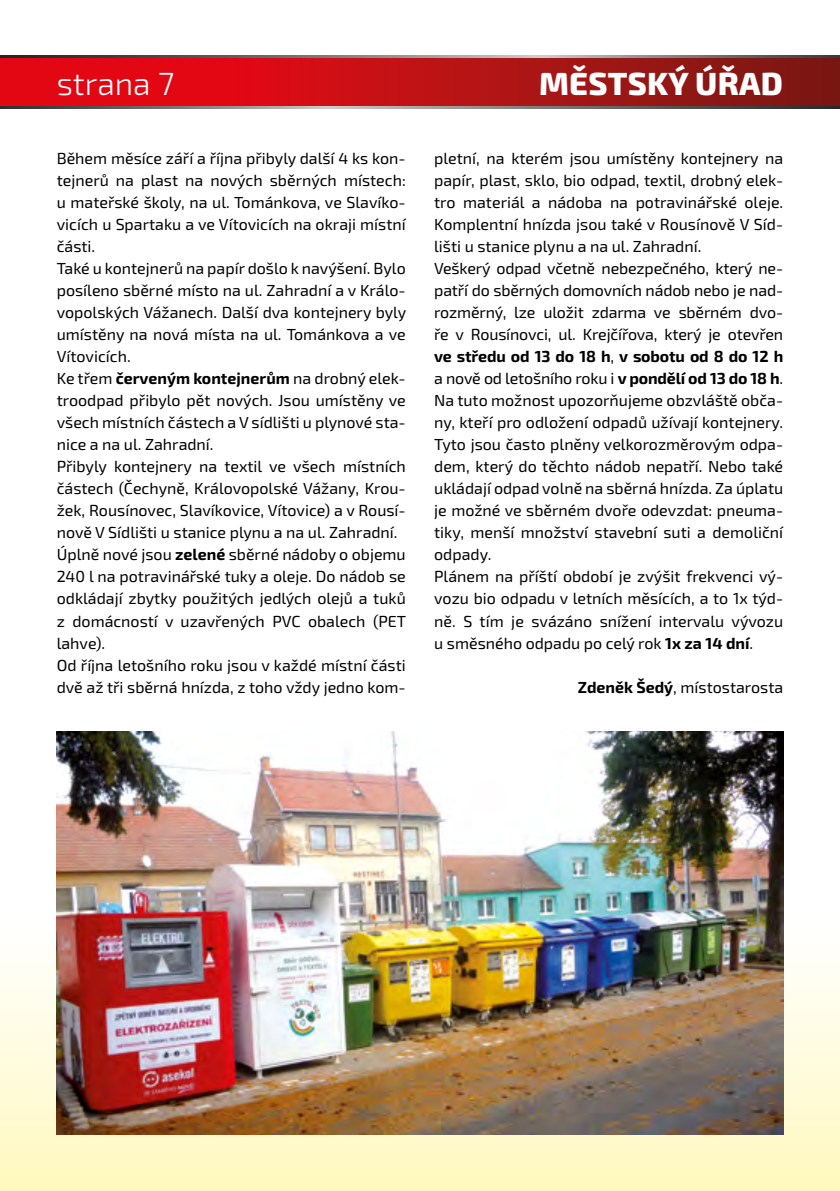
<style>
.page{position:relative;width:840px;height:1191px;background:#fff}
.page>*{position:absolute;margin:0;border:0;box-sizing:border-box;transform-origin:0 0}
.t1{font:800 32px "Exo 2.0";letter-spacing:.01em;color:#fff}
.t2{font:300 32px "Exo 2.0";color:#fff}
.t3{font:16px/22px "Exo 2.0";color:#000}
.s1{font-weight:700}
</style>
<div class="page">
<svg style="left:0;top:57px;width:839px;height:50px;background:#b71317"></svg>
<svg style="left:0;top:55px;width:839px;height:2px;background:#747373"></svg>
<svg style="left:1px;top:107px;width:838px;height:2px;background:#757474"></svg>
<svg style="left:0;top:731px;width:839px;height:460px"></svg>
<img style="left:57px;top:731px;width:725px;height:403px">
<h1 class="t2" style="left:57px;top:65px;width:119px">strana 7</h1>
<h1 class="t1" style="left:538px;top:64px;width:245px">MĚSTSKÝ ÚŘAD</h1>
<p class="t3" style="left:57px;top:148px;width:351px">Během měsíce září a října přibyly další 4 ks kon&shy;tejnerů na plast na nových sběrných místech: u mateřské školy, na ul. Tománkova, ve Slavíko&shy;vicích u Spartaku a ve Vítovicích na okraji místní části.<br>Také u kontejnerů na papír došlo k navýšení. Bylo posíleno sběrné místo na ul. Zahradní a v Králo&shy;vopolských Vážanech. Další dva kontejnery byly umístěny na nová místa na ul. Tománkova a ve Vítovicích.<br>Ke třem <span class="s1">červeným kontejnerům</span> na drobný elek&shy;troodpad přibylo pět nových. Jsou umístěny ve všech místních částech a V sídlišti u plynové sta&shy;nice a na ul. Zahradní.<br>Přibyly kontejnery na textil ve všech místních částech (Čechyně, Královopolské Vážany, Krou&shy;žek, Rousínovec, Slavíkovice, Vítovice) a v Rousí&shy;nově V Sídlišti u stanice plynu a na ul. Zahradní.<br>Úplně nové jsou <span class="s1">zelené</span> sběrné nádoby o objemu 240 l na potravinářské tuky a oleje. Do nádob se odkládají zbytky použitých jedlých olejů a tuků z domácností v uzavřených PVC obalech (PET lahve).<br>Od října letošního roku jsou v každé místní části dvě až tři sběrná hnízda, z toho vždy jedno kom-</p>
<p class="t3" style="left:434px;top:148px;width:350px">pletní, na kterém jsou umístěny kontejnery na papír, plast, sklo, bio odpad, textil, drobný elek&shy;tro materiál a nádoba na potravinářské oleje.<br>Komplentní hnízda jsou také v Rousínově V Síd&shy;lišti u stanice plynu a na ul. Zahradní.<br>Veškerý odpad včetně nebezpečného, který ne&shy;patří do sběrných domovních nádob nebo je nad&shy;rozměrný, lze uložit zdarma ve sběrném dvo&shy;ře v Rousínovci, ul. Krejčířova, který je otevřen <span class="s1">ve středu od 13 do 18 h</span>, <span class="s1">v sobotu od 8 do 12 h </span>a nově od letošního roku i <span class="s1">v pondělí od 13 do 18 h</span>.<br>Na tuto možnost upozorňujeme obzvláště obča&shy;ny, kteří pro odložení odpadů užívají kontejnery.<br>Tyto jsou často plněny velkorozměrovým odpa&shy;dem, který do těchto nádob nepatří. Nebo také ukládají odpad volně na sběrná hnízda. Za úplatu je možné ve sběrném dvoře odevzdat: pneuma&shy;tiky, menší množství stavební suti a demoliční odpady.<br>Plánem na příští období je zvýšit frekvenci vý&shy;vozu bio odpadu v letních měsících, a to 1x týd&shy;ně. S tím je svázáno snížení intervalu vývozu u směsného odpadu po celý rok <span class="s1">1x za 14 dní</span>.</p>
<p class="t3" style="left:577px;top:676px;width:207px"><span class="s1">Zdeněk Šedý</span>, místostarosta</p>
</div>
